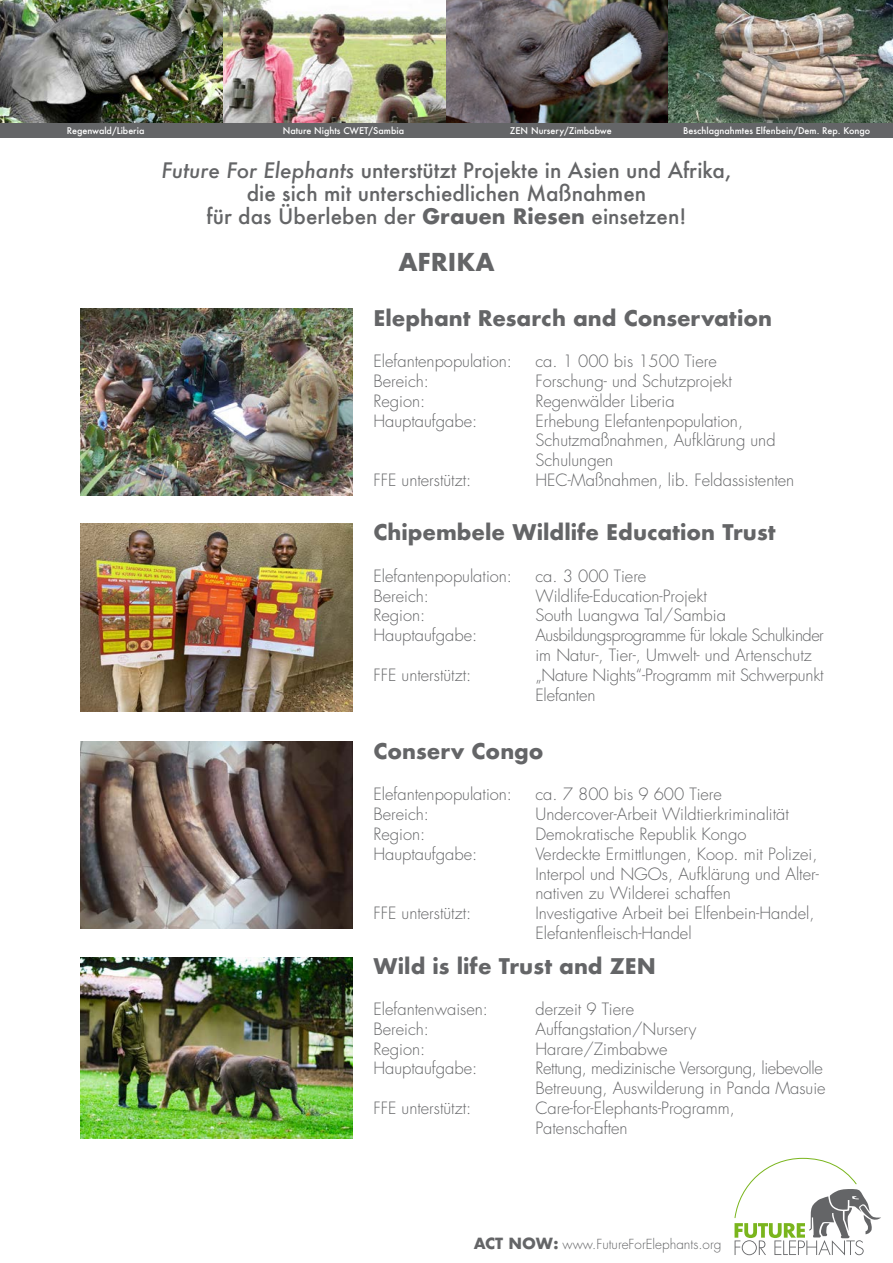
<style>
.page{position:relative;width:893px;height:1263px;background:#fff}
.page>*{position:absolute;margin:0;border:0;box-sizing:border-box;transform-origin:0 0}
.t1{font:700 24px "Futura";color:#646567}
.t2{font:700 21px "Futura";color:#646567}
.t3{font:500 20.7px "Futura";color:#646567}
.t4{font:300 16.5px/19.8px "Futura LT";color:#646567}
.t5{font:300 16.5px/19.8px "Futura LT";letter-spacing:-.03em;color:#646567}
.t6{font:300 16.5px/19.8px "Futura LT";letter-spacing:-.02em;color:#646567}
.t7{font:300 13.5px "Futura LT";color:#646567}
.t8{font:500 9px "Futura";color:#fff}
.s1{font-style:italic}
.s2{font-weight:700}
.s3{font-family:"Futura";font-weight:700;font-size:15px}
</style>
<div class="page">
<svg style="left:734px;top:1157px;width:147px;height:99px"></svg>
<img style="left:81px;top:308px;width:272px;height:187px">
<img style="left:81px;top:741px;width:272px;height:187px">
<img style="left:81px;top:524px;width:272px;height:187px">
<img style="left:81px;top:957px;width:272px;height:181px">
<img style="left:0;top:0;width:223px;height:124px">
<img style="left:223px;top:0;width:670px;height:124px">
<div style="left:0;top:124px;width:893px;height:14px;background:#646567"></div>
<p class="t8" style="left:67px;top:125px;width:79px">Regenwald/Liberia</p>
<p class="t8" style="left:283px;top:125px;width:123px">Nature Nights CWET/Sambia</p>
<p class="t8" style="left:510px;top:125px;width:103px">ZEN Nursery/Zimbabwe</p>
<p class="t8" style="left:683px;top:125px;width:189px">Beschlagnahmtes Elfenbein/Dem. Rep. Kongo</p>
<p class="t3" style="left:162px;top:156px;width:571px"><span class="s1">Future For Elephants</span> unterstützt Projekte in Asien und Afrika,</p>
<p class="t3" style="left:247px;top:179px;width:401px">die sich mit unterschiedlichen Maßnahmen</p>
<p class="t3" style="left:207px;top:202px;width:481px">für das Überleben der <span class="s2">Grauen Riesen</span> einsetzen!</p>
<p class="t1" style="left:398px;top:245px;width:98px">AFRIKA</p>
<p class="t2" style="left:373px;top:303px;width:400px">Elephant Resarch and Conservation</p>
<p class="t4" style="left:373px;top:352px;width:140px">Elefantenpopulation:</p>
<p class="t4" style="left:535px;top:352px;width:183px">ca. 1 000 bis 1500 Tiere</p>
<p class="t4" style="left:373px;top:371px;width:57px">Bereich:</p>
<p class="t4" style="left:535px;top:371px;width:198px">Forschung- und Schutzprojekt</p>
<p class="t4" style="left:373px;top:391px;width:53px">Region:</p>
<p class="t4" style="left:535px;top:391px;width:141px">Regenwälder Liberia</p>
<p class="t4" style="left:373px;top:411px;width:105px">Hauptaufgabe:</p>
<p class="t4" style="left:535px;top:411px;width:242px">Erhebung Elefantenpopulation,<br>Schutzmaßnahmen, Aufklärung und<br>Schulungen</p>
<p class="t4" style="left:373px;top:470px;width:99px">FFE unterstützt:</p>
<p class="t4" style="left:535px;top:470px;width:260px">HEC-Maßnahmen, lib. Feldassistenten</p>
<p class="t2" style="left:373px;top:517px;width:404px">Chipembele Wildlife Education Trust</p>
<p class="t4" style="left:373px;top:566px;width:140px">Elefantenpopulation:</p>
<p class="t4" style="left:535px;top:566px;width:112px">ca. 3 000 Tiere</p>
<p class="t4" style="left:373px;top:586px;width:57px">Bereich:</p>
<p class="t4" style="left:535px;top:586px;width:173px">Wildlife-Education-Projekt</p>
<p class="t4" style="left:373px;top:606px;width:53px">Region:</p>
<p class="t4" style="left:535px;top:606px;width:192px">South Luangwa Tal/Sambia</p>
<p class="t4" style="left:373px;top:626px;width:105px">Hauptaufgabe:</p>
<p class="t5" style="left:535px;top:626px;width:290px">Ausbildungsprogramme für lokale Schulkinder im Natur-, Tier-, Umwelt- und Artenschutz</p>
<p class="t4" style="left:373px;top:665px;width:99px">FFE unterstützt:</p>
<p class="t4" style="left:535px;top:665px;width:290px">„Nature Nights“-Programm mit Schwerpunkt<br>Elefanten</p>
<p class="t2" style="left:373px;top:736px;width:172px">Conserv Congo</p>
<p class="t4" style="left:373px;top:785px;width:140px">Elefantenpopulation:</p>
<p class="t4" style="left:535px;top:785px;width:188px">ca. 7 800 bis 9 600 Tiere</p>
<p class="t4" style="left:373px;top:805px;width:57px">Bereich:</p>
<p class="t4" style="left:535px;top:805px;width:255px">Undercover-Arbeit Wildtierkriminalität</p>
<p class="t4" style="left:373px;top:824px;width:53px">Region:</p>
<p class="t4" style="left:535px;top:824px;width:212px">Demokratische Republik Kongo</p>
<p class="t4" style="left:373px;top:844px;width:105px">Hauptaufgabe:</p>
<p class="t4" style="left:535px;top:844px;width:285px;text-align:justify">Verdeckte Ermittlungen, Koop. mit Polizei, Interpol und NGOs, Aufklärung und Alter&shy;nativen zu Wilderei schaffen</p>
<p class="t4" style="left:373px;top:904px;width:99px">FFE unterstützt:</p>
<p class="t4" style="left:535px;top:904px;width:281px">Investigative Arbeit bei Elfenbein-Handel,</p>
<p class="t4" style="left:535px;top:923px;width:158px">Elefantenfleisch-Handel</p>
<p class="t2" style="left:373px;top:950px;width:284px">Wild is life Trust and ZEN</p>
<p class="t4" style="left:373px;top:999px;width:116px">Elefantenwaisen:</p>
<p class="t4" style="left:535px;top:999px;width:100px">derzeit 9 Tiere</p>
<p class="t4" style="left:373px;top:1019px;width:57px">Bereich:</p>
<p class="t4" style="left:535px;top:1019px;width:162px">Auffangstation/Nursery</p>
<p class="t4" style="left:373px;top:1039px;width:53px">Region:</p>
<p class="t4" style="left:535px;top:1039px;width:134px">Harare/Zimbabwe</p>
<p class="t4" style="left:373px;top:1059px;width:105px">Hauptaufgabe:</p>
<p class="t6" style="left:535px;top:1059px;width:292px">Rettung, medizinische Versorgung, liebevolle<br>Betreuung, Auswilderung in Panda Masuie</p>
<p class="t4" style="left:373px;top:1098px;width:99px">FFE unterstützt:</p>
<p class="t4" style="left:535px;top:1098px;width:201px">Care-for-Elephants-Programm,</p>
<p class="t4" style="left:535px;top:1118px;width:94px">Patenschaften</p>
<p class="t7" style="left:474px;top:1236px;width:249px"><span class="s3">ACT NOW:</span> www.FutureForElephants.org</p>
</div>
